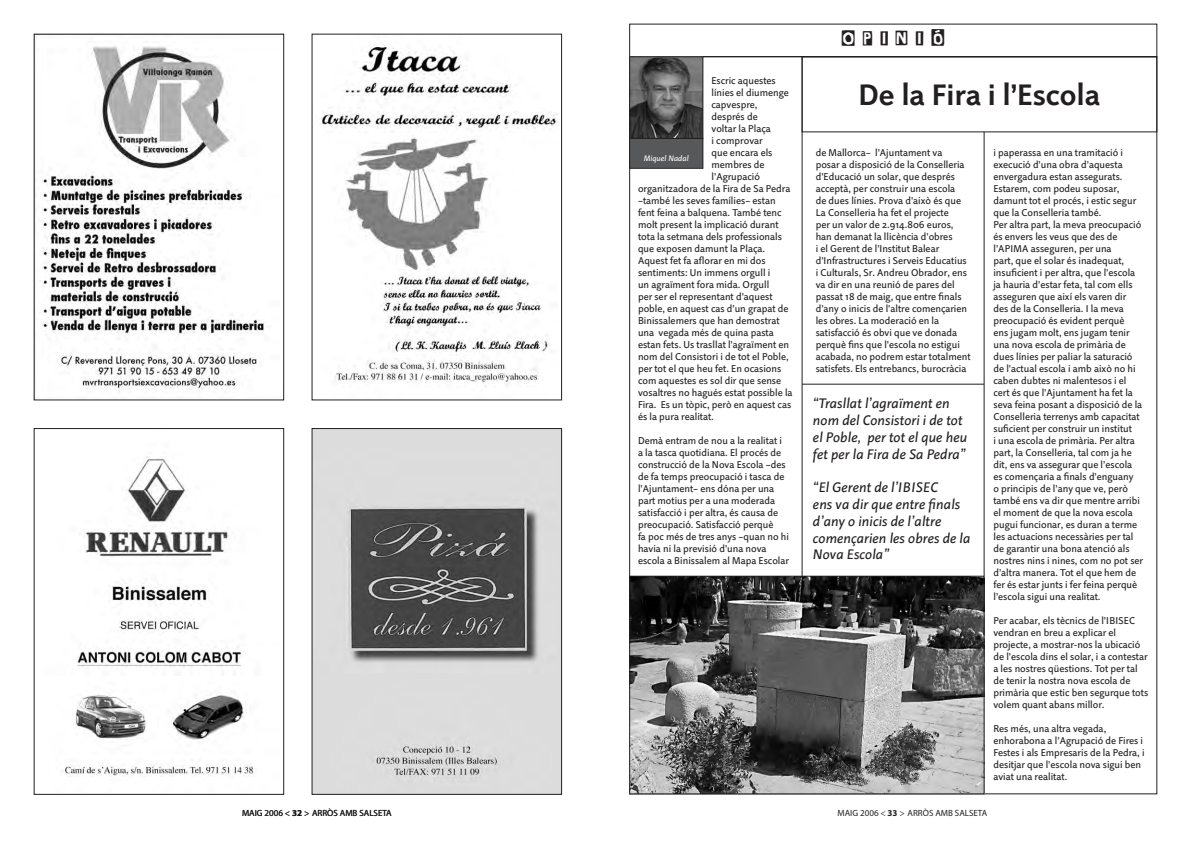
<style>
.page{position:relative;width:1191px;height:842px;background:#fff}
.page>*{position:absolute;margin:0;border:0;box-sizing:border-box;transform-origin:0 0}
.t1{font:700 30px "Linotype Projekt";color:#231f20}
.t2{font:italic 14px/16.8px "Linotype Projekt";color:#231f20}
.t3{font:14px "Linotype Schere";letter-spacing:.5em;color:#231f20}
.t4{font:10px/12px "Linotype Projekt";color:#231f20}
.t5{font:9px "Myriad";color:#231f20}
.t6{font:italic 8px "Linotype Projekt";color:#fff}
.s1{font-weight:700}
</style>
<div class="page">
<div style="left:629px;top:24px;width:528px;height:33px;border:1px solid #231f20"></div>
<hr style="left:802px;top:57px;width:1px;height:737px;background:#231f20">
<hr style="left:984px;top:132px;width:1px;height:662px;background:#231f20">
<img style="left:61px;top:456px;width:195px;height:321px">
<div style="left:34px;top:428px;width:250px;height:366px;border:1px solid #231f20"></div>
<img style="left:314px;top:430px;width:246px;height:362px">
<div style="left:312px;top:428px;width:250px;height:366px;border:1px solid #231f20"></div>
<img style="left:36px;top:36px;width:232px;height:356px">
<div style="left:34px;top:34px;width:250px;height:366px;border:1px solid #231f20"></div>
<img style="left:321px;top:44px;width:237px;height:343px">
<div style="left:312px;top:34px;width:250px;height:366px;border:1px solid #231f20"></div>
<img style="left:631px;top:59px;width:70px;height:78px">
<div style="left:629px;top:57px;width:74px;height:82px;border:1px solid #231f20"></div>
<div style="left:629px;top:138px;width:74px;height:30px;background:#57585a"></div>
<div style="left:629px;top:138px;width:74px;height:30px;border:1px solid #231f20"></div>
<hr style="left:802px;top:384px;width:182px;height:1px;background:#231f20">
<img style="left:631px;top:578px;width:351px;height:214px">
<div style="left:629px;top:576px;width:355px;height:218px;border:1px solid #231f20"></div>
<p class="t4" style="left:711px;top:75px;width:66px">Escric aquestes</p>
<p class="t4" style="left:711px;top:87px;width:79px">línies el diumenge</p>
<p class="t4" style="left:711px;top:99px;width:48px">capvespre,</p>
<p class="t4" style="left:711px;top:111px;width:48px">després de</p>
<p class="t4" style="left:711px;top:123px;width:61px">voltar la Plaça</p>
<p class="t4" style="left:711px;top:135px;width:53px">i comprovar</p>
<p class="t4" style="left:711px;top:147px;width:62px">que encara els</p>
<p class="t4" style="left:711px;top:159px;width:55px">membres de</p>
<p class="t4" style="left:711px;top:171px;width:50px">l’Agrupaciò</p>
<p class="t4" style="left:638px;top:183px;width:154px">organitzadora de la Fira de Sa Pedra</p>
<p class="t4" style="left:638px;top:195px;width:139px">–també les seves famílies– estan</p>
<p class="t4" style="left:638px;top:207px;width:145px">fent feina a balquena. També tenc</p>
<p class="t4" style="left:638px;top:219px;width:142px">molt present la implicaciò durant</p>
<p class="t4" style="left:638px;top:231px;width:145px">tota la setmana dels professionals</p>
<p class="t4" style="left:638px;top:243px;width:129px">que exposen damunt la Plaça.</p>
<p class="t4" style="left:638px;top:255px;width:129px">Aquest fet fa aflorar en mi dos</p>
<p class="t4" style="left:638px;top:267px;width:134px">sentiments: Un immens orgull i</p>
<p class="t4" style="left:638px;top:279px;width:133px">un agraïment fora mida. Orgull</p>
<p class="t4" style="left:638px;top:291px;width:136px">per ser el representant d’aquest</p>
<p class="t4" style="left:638px;top:303px;width:152px">poble, en aquest cas d’un grapat de</p>
<p class="t4" style="left:638px;top:315px;width:143px">Binissalemers que han demostrat</p>
<p class="t4" style="left:638px;top:327px;width:137px">una vegada més de quina pasta</p>
<p class="t4" style="left:638px;top:339px;width:153px">estan fets. Us trasllat l’agraïment en</p>
<p class="t4" style="left:638px;top:351px;width:152px">nom del Consistori i de tot el Poble,</p>
<p class="t4" style="left:638px;top:363px;width:145px">per tot el que heu fet. En ocasions</p>
<p class="t4" style="left:638px;top:375px;width:145px">com aquestes es sol dir que sense</p>
<p class="t4" style="left:638px;top:387px;width:156px">vosaltres no hagués estat possible la</p>
<p class="t4" style="left:638px;top:399px;width:155px">Fira. Es un tópic, peró en aquest cas</p>
<p class="t4" style="left:638px;top:411px;width:77px">és la pura realitat.</p>
<p class="t4" style="left:638px;top:435px;width:152px">Demà entram de nou a la realitat i a la tasca quotidiana. El procés de construcciò de la Nova Escola –des de fa temps preocupaciò i tasca de l’Ajuntament– ens dòna per una part motius per a una moderada satisfacciò i per altra, és causa de preocupaciò. Satisfacciò perquè<br>fa poc més de tres anys –quan no hi havia ni la previsiò d’una nova escola a Binissalem al Mapa Escolar</p>
<p class="t6" style="left:643px;top:153px;width:47px">Miquel Nadal</p>
<h2 class="t3" style="left:841px;top:32px;width:105px">opinió</h2>
<h1 class="t1" style="left:858px;top:77px;width:243px">De la Fira i l’Escola</h1>
<p class="t4" style="left:815px;top:147px;width:156px">de Mallorca– l’Ajuntament va<br>posar a disposiciò de la Conselleria d’Educaciò un solar, que després acceptà, per construir una escola<br>de dues línies. Prova d’aixó és que La Conselleria ha fet el projecte<br>per un valor de 2.914.806 euros, han demanat la llicència d’obres<br>i el Gerent de l’Institut Balear d’Infrastructures i Serveis Educatius i Culturals, Sr. Andreu Obrador, ens va dir en una reuniò de pares del passat 18 de maig, que entre finals d’any o inicis de l’altre començarien les obres. La moderaciò en la satisfacciò és obvi que ve donada perquè fins que l’escola no estigui acabada, no podrem estar totalment satisfets. Els entrebancs, burocràcia</p>
<p class="t4" style="left:993px;top:147px;width:151px">i paperassa en una tramitaciò i execuciò d’una obra d’aquesta envergadura estan assegurats.<br>Estarem, com podeu suposar, damunt tot el procés, i estic segur que la Conselleria també.<br>Per altra part, la meva preocupaciò és envers les veus que des de l’APIMA asseguren, per una<br>part, que el solar és inadequat, insuficient i per altra, que l’escola ja hauria d’estar feta, tal com ells asseguren que així els varen dir des de la Conselleria. I la meva preocupaciò és evident perquè<br>ens jugam molt, ens jugam tenir una nova escola de primària de dues línies per paliar la saturaciò de l’actual escola i amb aixó no hi caben dubtes ni malentesos i el cert és que l’Ajuntament ha fet la seva feina posant a disposiciò de la<br>Conselleria terrenys amb capacitat suficient per construir un institut<br>i una escola de primària. Per altra part, la Conselleria, tal com ja he dit, ens va assegurar que l’escola es començaria a finals d’enguany<br>o principis de l’any que ve, peró també ens va dir que mentre arribi el moment de que la nova escola pugui funcionar, es duran a terme les actuacions necessàries per tal de garantir una bona atenciò als nostres nins i nines, com no pot ser d’altra manera. Tot el que hem de fer és estar junts i fer feina perquè l’escola sigui una realitat.</p>
<p class="t4" style="left:993px;top:615px;width:156px">Per acabar, els tècnics de l’IBISEC vendran en breu a explicar el projecte, a mostrar-nos la ubicaciò de l’escola dins el solar, i a contestar a les nostres qüestions. Tot per tal de tenir la nostra nova escola de primària que estic ben segurque tots volem quant abans millor.</p>
<p class="t4" style="left:993px;top:723px;width:153px">Res més, una altra vegada, enhorabona a l’Agrupaciò de Fires i<br>Festes i als Empresaris de la Pedra, i desitjar que l’escola nova sigui ben aviat una realitat.</p>
<h2 class="t2" style="left:813px;top:395px;width:156px">“Trasllat l’agraïment en nom del Consistori i de tot el Poble, per tot el que heu fet per la Fira de Sa Pedra”</h2>
<h2 class="t2" style="left:813px;top:479px;width:159px">“El Gerent de l’IBISEC<br>ens va dir que entre finals d’any o inicis de l’altre començarien les obres de la<br>Nova Escola”</h2>
<p class="t5" style="left:242px;top:809px;width:151px">MAIG 2006 &lt; <span class="s1">32</span> &gt; ARRÒS AMB SALSETA</p>
<p class="t5" style="left:837px;top:809px;width:151px">MAIG 2006 &lt; <span class="s1">33</span> &gt; ARRÒS AMB SALSETA</p>
</div>
